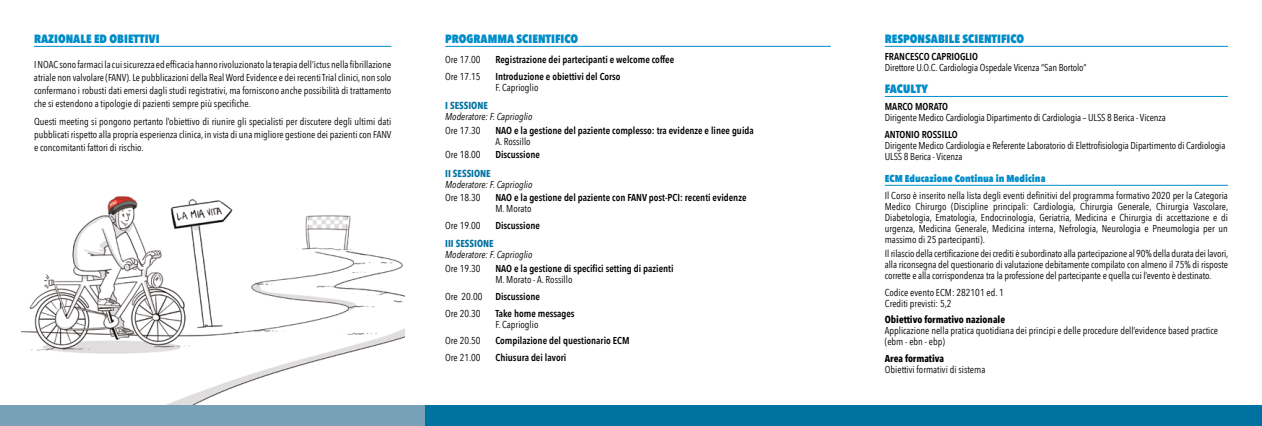
<style>
.page{position:relative;width:1262px;height:426px;background:#fff}
.page>*{position:absolute;margin:0;border:0;box-sizing:border-box;transform-origin:0 0}
.t1{font:800 12px "Avenir Next Condensed";color:#008dc9}
.t2{font:10px/11px "Avenir Next Condensed";color:#000;text-align:justify}
.t3{font:600 10px "Avenir Next Condensed";color:#000}
.t4{font:italic 10px "Avenir Next Condensed";color:#000}
.t5{font:700 10px "Avenir Next Condensed";color:#000}
.t6{font:800 10px "Avenir Next Condensed";color:#008dc9}
.t7{font:700 10px "Avenir Next Condensed";color:#0072a1}
</style>
<div class="page">
<img style="left:21px;top:196px;width:383px;height:209px">
<div style="left:0;top:405px;width:425px;height:20px;background:#78a1b7"></div>
<div style="left:425px;top:405px;width:836px;height:20px;background:#0072a1"></div>
<hr style="left:445px;top:46px;width:386px;height:1px;background:#008dc9">
<hr style="left:884px;top:46px;width:343px;height:1px;background:#008dc9">
<hr style="left:884px;top:96px;width:343px;height:1px;background:#008dc9">
<hr style="left:884px;top:185px;width:343px;height:1px;background:#008dc9">
<hr style="left:34px;top:46px;width:357px;height:1px;background:#008dc9">
<p class="t1" style="left:34px;top:31px;width:127px">RAZIONALE ED OBIETTIVI</p>
<p class="t2" style="left:34px;top:57px;width:359px;line-height:13px">INOACsono farmaci la cuisicurezza ed efficacia hanno rivoluzionato la terapia dell’ictus nella fibrillazione atriale non valvolare (FANV).Le pubblicazioni della RealWord Evidence e dei recentiTrialclinici, non solo confermano i robusti dati emersi dagli studi registrativi, ma forniscono anche possibilità di trattamento che si estendono a tipologie di pazienti sempre più specifiche.</p>
<p class="t2" style="left:34px;top:115px;width:359px;line-height:13px">Questi meeting si pongono pertanto l’obiettivo di riunire gli specialisti per discutere degli ultimi dati pubblicati rispetto alla propria esperienza clinica, in vista di una migliore gestione dei pazienti con FANV e concomitanti fattori di rischio.</p>
<p class="t1" style="left:445px;top:31px;width:135px">PROGRAMMA SCIENTIFICO</p>
<p class="t2" style="left:445px;top:53px;width:37px">Ore 17.00</p>
<p class="t3" style="left:495px;top:51px;width:180px">Registrazione dei partecipanti e welcome coffee</p>
<p class="t2" style="left:445px;top:70px;width:37px">Ore 17.15</p>
<p class="t3" style="left:495px;top:67px;width:127px">Introduzione e obiettivi del Corso</p>
<p class="t2" style="left:495px;top:81px;width:45px">F. Caprioglio</p>
<p class="t7" style="left:445px;top:99px;width:44px">I SESSIONE</p>
<p class="t4" style="left:445px;top:110px;width:89px">Moderatore: F. Caprioglio</p>
<p class="t2" style="left:445px;top:124px;width:37px">Ore 17.30</p>
<p class="t3" style="left:495px;top:121px;width:260px">NAO e la gestione del paziente complesso: tra evidenze e linee guida</p>
<p class="t2" style="left:495px;top:135px;width:37px">A. Rossillo</p>
<p class="t2" style="left:445px;top:149px;width:37px">Ore 18.00</p>
<p class="t3" style="left:495px;top:146px;width:46px">Discussione</p>
<p class="t7" style="left:445px;top:167px;width:47px">II SESSIONE</p>
<p class="t4" style="left:445px;top:178px;width:89px">Moderatore: F. Caprioglio</p>
<p class="t2" style="left:445px;top:192px;width:37px">Ore 18.30</p>
<p class="t3" style="left:495px;top:189px;width:252px">NAO e la gestione del paziente con FANV post-PCI: recenti evidenze</p>
<p class="t2" style="left:495px;top:203px;width:38px">M. Morato</p>
<p class="t2" style="left:445px;top:219px;width:37px">Ore 19.00</p>
<p class="t3" style="left:495px;top:217px;width:46px">Discussione</p>
<p class="t7" style="left:445px;top:237px;width:50px">III SESSIONE</p>
<p class="t4" style="left:445px;top:248px;width:89px">Moderatore: F. Caprioglio</p>
<p class="t2" style="left:445px;top:262px;width:37px">Ore 19.30</p>
<p class="t3" style="left:495px;top:259px;width:180px">NAO e la gestione di specifici setting di pazienti</p>
<p class="t2" style="left:495px;top:273px;width:79px">M. Morato - A. Rossillo</p>
<p class="t2" style="left:445px;top:290px;width:39px">Ore 20.00</p>
<p class="t3" style="left:495px;top:287px;width:46px">Discussione</p>
<p class="t2" style="left:445px;top:306px;width:37px">Ore 20.30</p>
<p class="t3" style="left:495px;top:304px;width:81px">Take home messages</p>
<p class="t2" style="left:495px;top:317px;width:45px">F. Caprioglio</p>
<p class="t2" style="left:445px;top:334px;width:37px">Ore 20.50</p>
<p class="t3" style="left:495px;top:331px;width:136px">Compilazione del questionario ECM</p>
<p class="t2" style="left:445px;top:351px;width:37px">Ore 21.00</p>
<p class="t3" style="left:495px;top:348px;width:72px">Chiusura dei lavori</p>
<p class="t1" style="left:884px;top:31px;width:141px">RESPONSABILE SCIENTIFICO</p>
<p class="t3" style="left:884px;top:48px;width:95px">FRANCESCO CAPRIOGLIO</p>
<p class="t2" style="left:884px;top:61px;width:203px">Direttore U.O.C. Cardiologia Ospedale Vicenza “San Bortolo”</p>
<p class="t1" style="left:884px;top:81px;width:44px">FACULTY</p>
<p class="t3" style="left:884px;top:98px;width:65px">MARCO MORATO</p>
<p class="t2" style="left:884px;top:111px;width:282px">Dirigente Medico Cardiologia Dipartimento di Cardiologia – ULSS 8 Berica - Vicenza</p>
<p class="t3" style="left:884px;top:125px;width:75px">ANTONIO ROSSILLO</p>
<p class="t2" style="left:884px;top:139px;width:342px">Dirigente Medico Cardiologia e Referente Laboratorio di Elettrofisiologia Dipartimento di Cardiologia<br>ULSS 8 Berica - Vicenza</p>
<p class="t6" style="left:884px;top:172px;width:162px">ECM Educazione Continua in Medicina</p>
<p class="t2" style="left:884px;top:189px;width:345px">Il Corso è inserito nella lista degli eventi definitivi del programma formativo 2020 per la Categoria Medico Chirurgo (Discipline principali: Cardiologia, Chirurgia Generale, Chirurgia Vascolare, Diabetologia, Ematologia, Endocrinologia, Geriatria, Medicina e Chirurgia di accettazione e di urgenza, Medicina Generale, Medicina interna, Nefrologia, Neurologia e Pneumologia per un massimo di 25 partecipanti).</p>
<p class="t2" style="left:884px;top:247px;width:345px">Il rilascio della certificazione deicrediti è subordinato alla partecipazione al 90%della durata dei lavori, alla riconsegna del questionario di valutazione debitamente compilato con almeno il 75% di risposte corrette e alla corrispondenza tra la professione del partecipante e quella cui l’evento è destinato.</p>
<p class="t2" style="left:884px;top:286px;width:120px">Codice evento ECM: 282101 ed. 1<br>Crediti previsti: 5,2</p>
<p class="t5" style="left:884px;top:313px;width:122px">Obiettivo formativo nazionale</p>
<p class="t2" style="left:884px;top:324px;width:335px">Applicazione nella pratica quotidiana dei principi e delle procedure dell’evidence based practice (ebm - ebn - ebp)</p>
<p class="t5" style="left:884px;top:352px;width:61px">Area formativa</p>
<p class="t2" style="left:884px;top:363px;width:102px">Obiettivi formativi di sistema</p>
</div>
